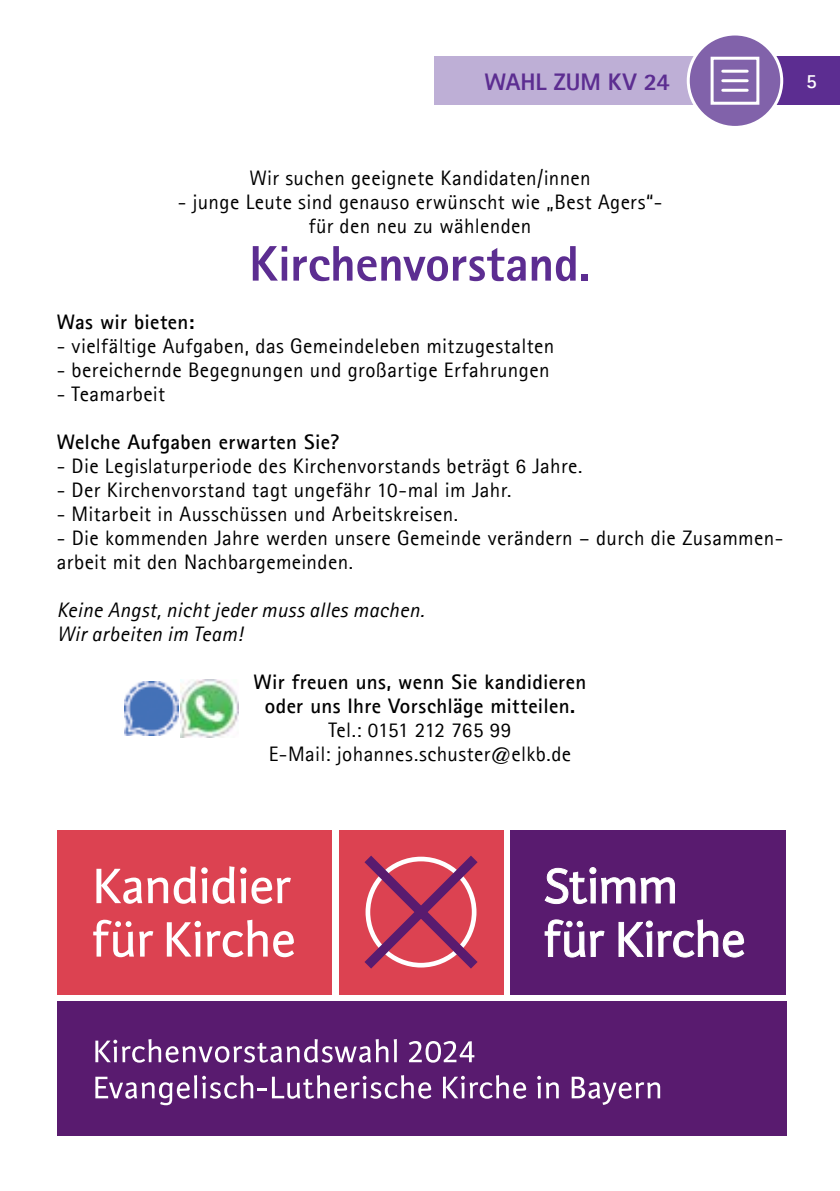
<style>
.page{position:relative;width:840px;height:1191px;background:#fff}
.page>*{position:absolute;margin:0;border:0;box-sizing:border-box;transform-origin:0 0}
.t1{font:800 50px "Agfa Rotis Sans Serif";letter-spacing:-.01em;color:#5c2d91}
.t2{font:800 24px "Agfa Rotis Sans Serif";letter-spacing:-.005em;color:#5c2d91}
.t3{font:21px/24px "Agfa Rotis Sans Serif";letter-spacing:.015em;color:#000;text-align:center}
.t4{font:700 21px/24px "Agfa Rotis Sans Serif";letter-spacing:.015em;color:#000;text-align:center}
.t5{font:italic 21px/24px "Agfa Rotis Sans Serif";letter-spacing:.015em;color:#000}
.t6{font:700 20px "Agfa Rotis Sans Serif";color:#fff}
</style>
<div class="page">
<div style="left:434px;top:57px;width:263px;height:48px;background:#beafd6"></div>
<div style="left:758px;top:57px;width:81px;height:48px;background:#5c2d91"></div>
<div style="left:687px;top:34px;width:94px;height:93px;background:#8162aa;border-radius:50%"></div>
<div style="left:686px;top:33px;width:96px;height:96px;border:3px solid #fff;border-radius:50%"></div>
<img style="left:181px;top:679px;width:57px;height:58px">
<div style="left:710px;top:57px;width:49px;height:48px;border:3px solid #fff"></div>
<hr style="left:722px;top:70px;width:24px;height:3px;background:#fff">
<hr style="left:722px;top:79px;width:24px;height:3px;background:#fff">
<hr style="left:722px;top:89px;width:24px;height:3px;background:#fff">
<div style="left:57px;top:829px;width:274px;height:165px;background:#dc4251"></div>
<div style="left:338px;top:829px;width:165px;height:165px;background:#dc4251"></div>
<div style="left:510px;top:829px;width:275px;height:165px;background:#591b6f"></div>
<div style="left:57px;top:1001px;width:728px;height:135px;background:#591b6f"></div>
<svg style="left:364px;top:855px;width:113px;height:113px"></svg>
<svg style="left:96px;top:866px;width:100px;height:37px"></svg>
<svg style="left:202px;top:866px;width:89px;height:37px"></svg>
<svg style="left:93px;top:919px;width:60px;height:38px"></svg>
<svg style="left:167px;top:922px;width:33px;height:34px"></svg>
<svg style="left:206px;top:919px;width:61px;height:38px"></svg>
<svg style="left:273px;top:931px;width:21px;height:26px"></svg>
<svg style="left:95px;top:1039px;width:301px;height:23px"></svg>
<svg style="left:408px;top:1041px;width:66px;height:21px"></svg>
<svg style="left:95px;top:1075px;width:336px;height:30px"></svg>
<svg style="left:443px;top:1075px;width:83px;height:23px"></svg>
<svg style="left:537px;top:1075px;width:21px;height:23px"></svg>
<svg style="left:571px;top:1076px;width:88px;height:28px"></svg>
<svg style="left:544px;top:867px;width:130px;height:37px"></svg>
<svg style="left:544px;top:919px;width:60px;height:38px"></svg>
<svg style="left:618px;top:919px;width:125px;height:38px"></svg>
<img style="left:125px;top:682px;width:53px;height:53px">
<p class="t2" style="left:484px;top:67px;width:186px">Wahl zum KV 24</p>
<p class="t6" style="left:805px;top:68px;width:12px">5</p>
<p class="t3" style="left:249px;top:165px;width:342px">Wir suchen geeignete Kandidaten/innen</p>
<p class="t3" style="left:178px;top:189px;width:485px">- junge Leute sind genauso erwünscht wie „Best Agers“- für den neu zu wählenden</p>
<h1 class="t1" style="left:249px;top:232px;width:343px">Kirchenvorstand.</h1>
<p class="t4" style="left:57px;top:309px;width:139px">Was wir bieten:</p>
<p class="t3" style="left:57px;top:333px;width:499px">- vielfältige Aufgaben, das Gemeindeleben mitzugestalten</p>
<p class="t3" style="left:57px;top:357px;width:494px">- bereichernde Begegnungen und großartige Erfahrungen</p>
<p class="t3" style="left:57px;top:381px;width:110px">- Teamarbeit</p>
<p class="t4" style="left:57px;top:429px;width:283px">Welche Aufgaben erwarten Sie?</p>
<p class="t3" style="left:57px;top:453px;width:527px">- Die Legislaturperiode des Kirchenvorstands beträgt 6 Jahre.</p>
<p class="t3" style="left:57px;top:477px;width:456px">- Der Kirchenvorstand tagt ungefähr 10-mal im Jahr.</p>
<p class="t3" style="left:57px;top:501px;width:402px">- Mitarbeit in Ausschüssen und Arbeitskreisen.</p>
<p class="t3" style="left:57px;top:525px;width:727px;text-align:left">- Die kommenden Jahre werden unsere Gemeinde verändern – durch die Zusammen&shy;arbeit mit den Nachbargemeinden.</p>
<p class="t5" style="left:57px;top:598px;width:369px">Keine Angst, nicht jeder muss alles machen.<br>Wir arbeiten im Team!</p>
<p class="t4" style="left:253px;top:669px;width:334px">Wir freuen uns, wenn Sie kandidieren oder uns Ihre Vorschläge mitteilen.</p>
<p class="t3" style="left:268px;top:717px;width:304px">Tel.: 0151 212 765 99<br>E-Mail: johannes.schuster@elkb.de</p>
</div>
